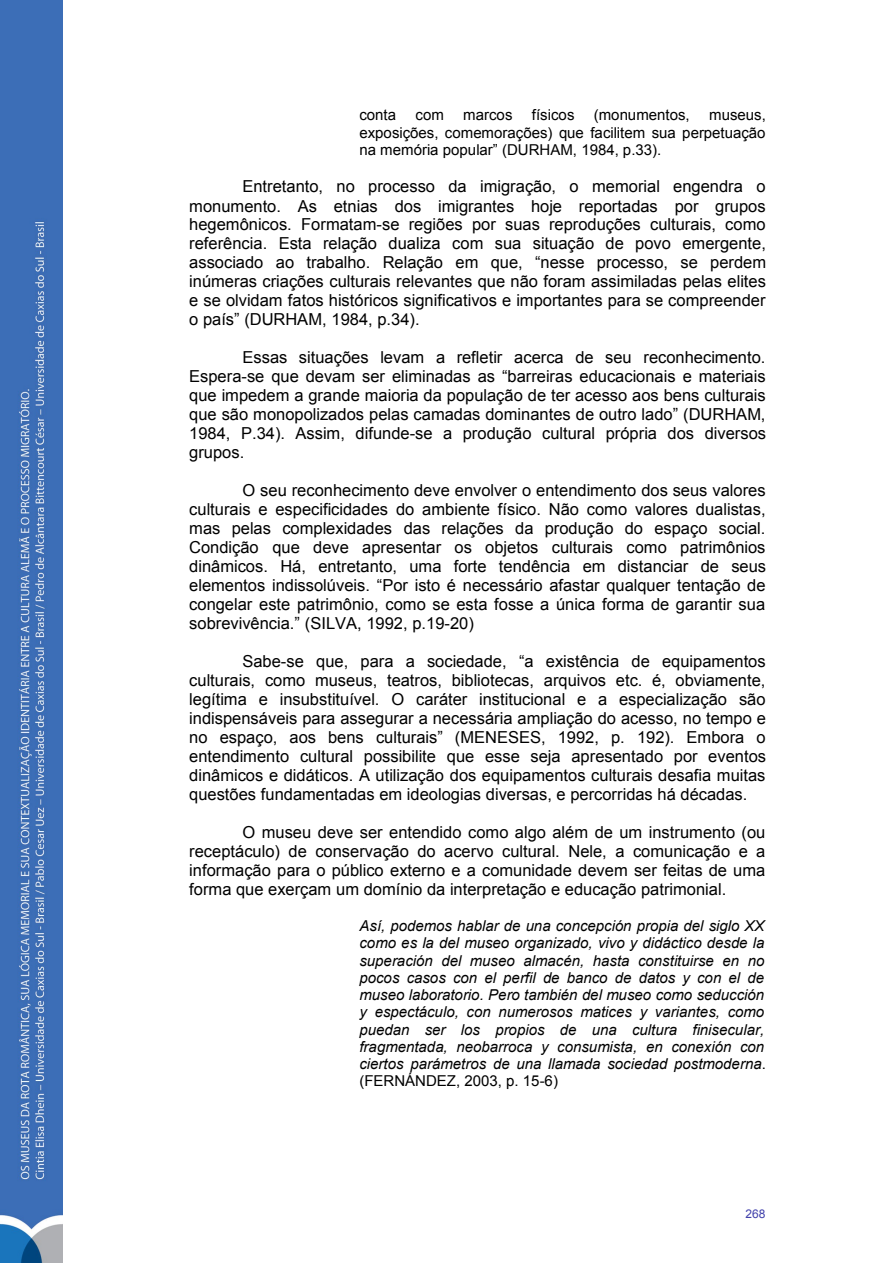
<style>
.page{position:relative;width:893px;height:1263px;background:#fff}
.page>*{position:absolute;margin:0;border:0;box-sizing:border-box;transform-origin:0 0}
.t1{font:16.5px/19px "Arial";color:#000;text-align:justify}
.t2{font:italic 15px/17.2px "Arial";color:#000}
.t3{font:15px/17.2px "Arial";color:#000;text-align:justify}
.t4{font:12px "Arial";color:#4040ab}
.s1{font-style:normal}
</style>
<div class="page">
<img style="left:0;top:0;width:62px;height:1263px">
<p class="t3" style="left:359px;top:107px;width:38px">conta</p>
<p class="t3" style="left:415px;top:107px;width:30px">com</p>
<p class="t3" style="left:463px;top:107px;width:51px">marcos</p>
<p class="t3" style="left:532px;top:107px;width:44px">físicos</p>
<p class="t3" style="left:594px;top:107px;width:97px">(monumentos,</p>
<p class="t3" style="left:359px;top:107px;width:408px;text-indent:349px">museus, exposições, comemorações) que facilitem sua perpetuação na memória popular” (DURHAM, 1984, p.33).</p>
<p class="t1" style="left:189px;top:177px;width:578px;text-indent:53px">Entretanto, no processo da imigração, o memorial engendra o monumento. As etnias dos imigrantes hoje reportadas por grupos hegemônicos. Formatam-se regiões por suas reproduções culturais, como referência. Esta relação dualiza com sua situação de povo emergente, associado ao trabalho. Relação em que, “nesse processo, se perdem inúmeras criações culturais relevantes que não foram assimiladas pelas elites e se olvidam fatos históricos significativos e importantes para se compreender o país” (DURHAM, 1984, p.34).</p>
<p class="t1" style="left:189px;top:348px;width:578px;text-indent:53px">Essas situações levam a refletir acerca de seu reconhecimento.<br>Espera-se que devam ser eliminadas as “barreiras educacionais e materiais que impedem a grande maioria da população de ter acesso aos bens culturais que são monopolizados pelas camadas dominantes de outro lado” (DURHAM, 1984, P.34). Assim, difunde-se a produção cultural própria dos diversos grupos.</p>
<p class="t1" style="left:189px;top:481px;width:578px;text-indent:53px">O seu reconhecimento deve envolver o entendimento dos seus valores culturais e especificidades do ambiente físico. Não como valores dualistas, mas pelas complexidades das relações da produção do espaço social.<br>Condição que deve apresentar os objetos culturais como patrimônios dinâmicos. Há, entretanto, uma forte tendência em distanciar de seus elementos indissolúveis. “Por isto é necessário afastar qualquer tentação de congelar este patrimônio, como se esta fosse a única forma de garantir sua sobrevivência.” (SILVA, 1992, p.19-20)</p>
<p class="t1" style="left:189px;top:652px;width:578px;text-indent:53px">Sabe-se que, para a sociedade, “a existência de equipamentos culturais, como museus, teatros, bibliotecas, arquivos etc. é, obviamente, legítima e insubstituível. O caráter institucional e a especialização são indispensáveis para assegurar a necessária ampliação do acesso, no tempo e no espaço, aos bens culturais” (MENESES, 1992, p. 192). Embora o entendimento cultural possibilite que esse seja apresentado por eventos dinâmicos e didáticos. A utilização dos equipamentos culturais desafia muitas questões fundamentadas em ideologias diversas, e percorridas há décadas.</p>
<p class="t1" style="left:189px;top:822px;width:577px;text-indent:53px">O museu deve ser entendido como algo além de um instrumento (ou receptáculo) de conservação do acervo cultural. Nele, a comunicação e a informação para o público externo e a comunidade devem ser feitas de uma forma que exerçam um domínio da interpretação e educação patrimonial.</p>
<p class="t2" style="left:359px;top:917px;width:408px">Así, podemos hablar de una concepción propia del siglo XX como es la del museo organizado, vivo y didáctico desde la superación del museo almacén, hasta constituirse en no pocos casos con el perfil de banco de datos y con el de museo laboratorio. Pero también del museo como seducción y espectáculo, con numerosos matices y variantes, como puedan ser los propios de una cultura finisecular, fragmentada, neobarroca y consumista, en conexión con ciertos parámetros de una llamada sociedad postmoderna<span class="s1">. (FERNÁNDEZ, 2003, p. 15-6)</span></p>
<p class="t4" style="left:745px;top:1206px;width:22px">268</p>
</div>
